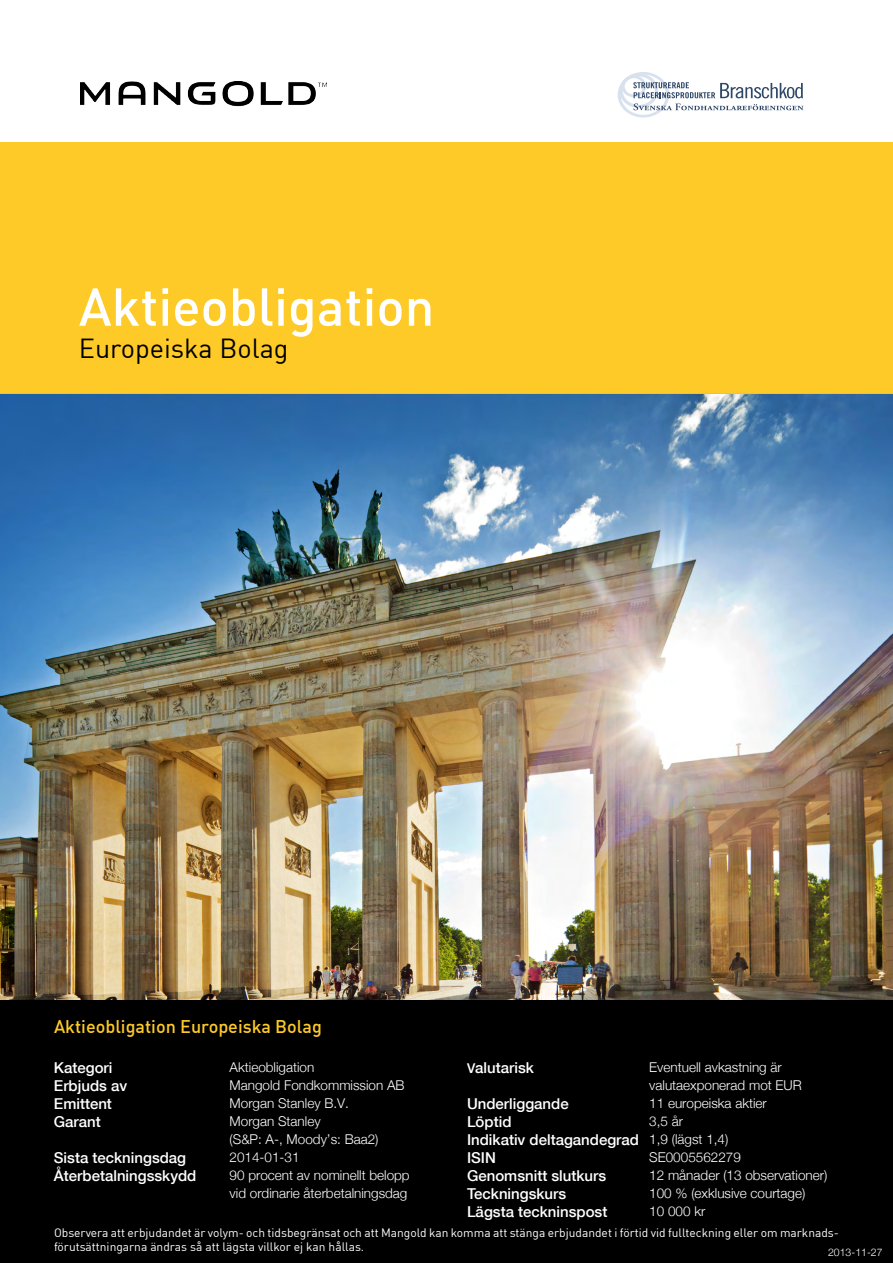
<style>
.page{position:relative;width:893px;height:1263px;background:#fff}
.page>*{position:absolute;margin:0;border:0;box-sizing:border-box;transform-origin:0 0}
.t1{font:500 52.5px "DIN Offc Pro";color:#fff}
.t2{font:27px "DIN Offc Pro";color:#000}
.t3{font:500 18px "DIN Offc Pro";color:#fdca27}
.t4{font:500 15px/18px "Helvetica Neue";color:#fff}
.t5{font:300 13.5px/18px "Helvetica Neue";color:#fff}
.t6{font:12px/13.5px "DIN Offc Pro";color:#fff}
.t7{font:300 10.5px "Helvetica Neue";color:#fff}
.s1{font-size:13.5px}
</style>
<div class="page">
<div style="left:0;top:142px;width:893px;height:253px;background:#fdca27"></div>
<div style="left:0;top:997px;width:893px;height:266px;background:#000"></div>
<hr style="left:0;top:393px;width:893px;height:2px;background:#bcbec0">
<svg style="left:618px;top:72px;width:185px;height:46px"></svg>
<img style="left:81px;top:82px;width:246px;height:24px">
<img style="left:0;top:394px;width:893px;height:605px">
<h1 class="t1" style="left:79px;top:264px;width:357px">Aktieobligation</h1>
<h2 class="t2" style="left:79px;top:327px;width:211px">Europeiska Bolag</h2>
<h3 class="t3" style="left:54px;top:1012px;width:269px">Aktieobligation Europeiska Bolag</h3>
<p class="t4" style="left:54px;top:1059px;width:75px">Kategori<br>Erbjuds av<br>Emittent<br>Garant</p>
<p class="t4" style="left:54px;top:1149px;width:144px">Sista teckningsdag<br>Återbetalningsskydd</p>
<p class="t5" style="left:230px;top:1058px;width:182px">Aktieobligation<br>Mangold Fondkommission AB<br>Morgan Stanley B.V.<br>Morgan Stanley<br>(S&amp;P: A-, Moody’s: Baa2)<br>2014-01-31<br>90 procent av nominellt belopp vid ordinarie återbetalningsdag</p>
<p class="t4" style="left:467px;top:1059px;width:68px"><span class="s1">V</span>alutarisk</p>
<p class="t4" style="left:467px;top:1095px;width:174px">Underliggande<br>Löptid<br>Indikativ deltagandegrad<br>ISIN<br>Genomsnitt slutkurs<br>Teckningskurs<br>Lägsta teckninspost</p>
<p class="t5" style="left:649px;top:1058px;width:180px">Eventuell avkastning är valutaexponerad mot EUR<br>11 europeiska aktier<br>3,5 år<br>1,9 (lägst 1,4)<br>SE0005562279<br>12 månader (13 observationer)<br>100 % (exklusive courtage)<br>10 000 kr</p>
<p class="t6" style="left:54px;top:1225px;width:786px">Observera att erbjudandet är volym- och tidsbegränsat och att Mangold kan komma att stänga erbjudandet i förtid vid fullteckning eller om marknads&shy;förutsättningarna ändras så att lägsta villkor ej kan hållas.</p>
<p class="t7" style="left:828px;top:1246px;width:56px">2013-11-27</p>
</div>
